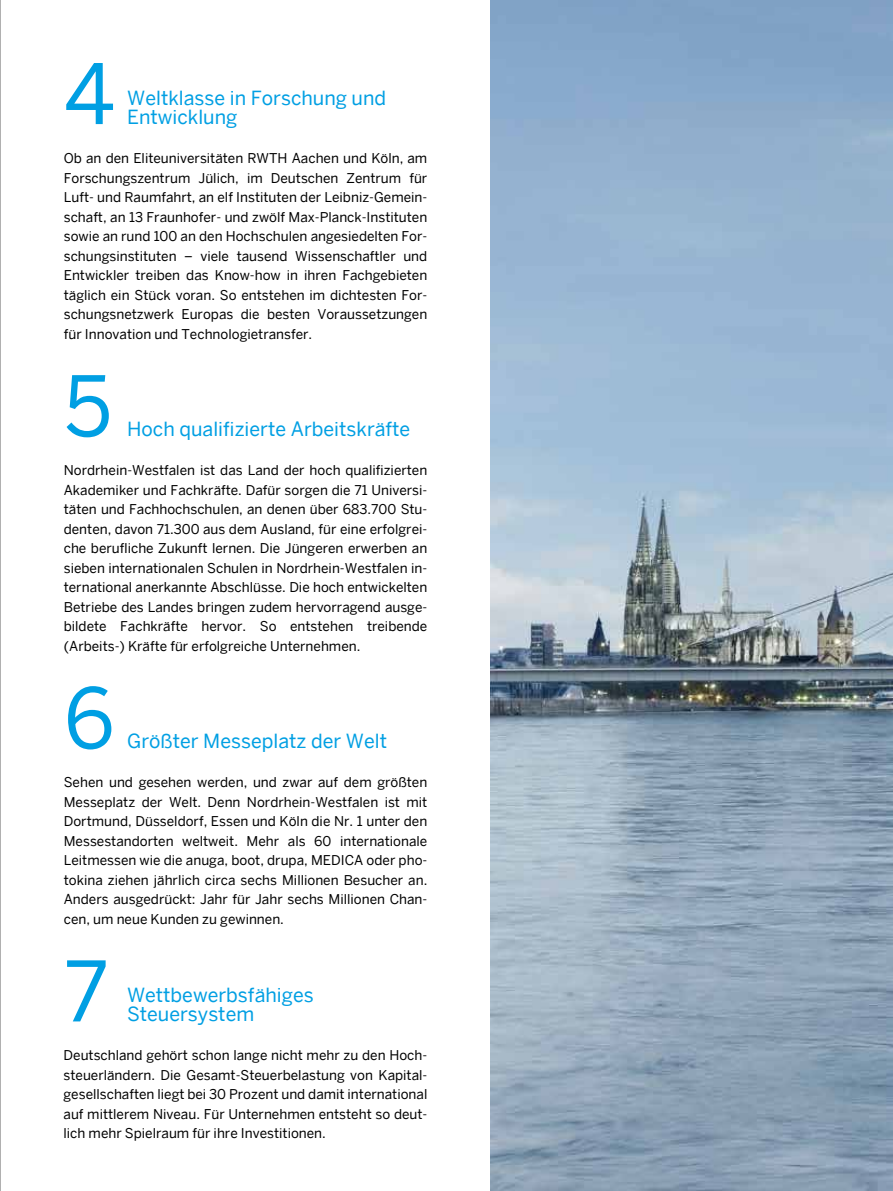
<style>
.page{position:relative;width:893px;height:1191px;background:#fff}
.page>*{position:absolute;margin:0;border:0;box-sizing:border-box;transform-origin:0 0}
.t1{font:82.5px "Benton Sans";color:#009fe3}
.t2{font:19.5px/19.5px "Benton Sans";color:#009fe3}
.t3{font:13.5px/19.5px "Benton Sans";color:#000;text-align:justify}
</style>
<div class="page">
<img style="left:491px;top:0;width:402px;height:1191px">
<hr style="left:0;top:0;width:1px;height:1191px;background:#000">
<h1 class="t1" style="left:64px;top:45px;width:53px">4</h1>
<h2 class="t2" style="left:127px;top:87px;width:261px">Weltklasse in Forschung und<br>Entwicklung</h2>
<p class="t3" style="left:64px;top:148px;width:365px">Ob an den Eliteuniversitäten RWTH Aachen und Köln, am Forschungszentrum Jülich, im Deutschen Zentrum für Luft- und Raumfahrt, an elf Instituten der Leibniz-Gemein&shy;schaft, an 13 Fraunhofer- und zwölf Max-Planck-Instituten sowie an rund 100 an den Hochschulen angesiedelten For&shy;schungsinstituten – viele tausend Wissenschaftler und Entwickler treiben das Know-how in ihren Fachgebieten täglich ein Stück voran. So entstehen im dichtesten For&shy;schungsnetzwerk Europas die besten Voraussetzungen für Innovation und Technologietransfer.</p>
<h1 class="t1" style="left:64px;top:357px;width:50px">5</h1>
<h2 class="t2" style="left:127px;top:419px;width:285px">Hoch qualifizierte Arbeitskräfte</h2>
<p class="t3" style="left:64px;top:460px;width:365px">Nordrhein-Westfalen ist das Land der hoch qualifizierten Akademiker und Fachkräfte. Dafür sorgen die 71 Universi&shy;täten und Fachhochschulen, an denen über 683.700 Stu&shy;denten, davon 71.300 aus dem Ausland, für eine erfolgrei&shy;che berufliche Zukunft lernen. Die Jüngeren erwerben an sieben internationalen Schulen in Nordrhein-Westfalen in&shy;ternational anerkannte Abschlüsse. Die hoch entwickelten Betriebe des Landes bringen zudem hervorragend ausge&shy;bildete Fachkräfte hervor. So entstehen treibende (Arbeits-) Kräfte für erfolgreiche Unternehmen.</p>
<h1 class="t1" style="left:64px;top:669px;width:53px">6</h1>
<h2 class="t2" style="left:127px;top:731px;width:261px">Größter Messeplatz der Welt</h2>
<p class="t3" style="left:64px;top:772px;width:365px">Sehen und gesehen werden, und zwar auf dem größten Messeplatz der Welt. Denn Nordrhein-Westfalen ist mit Dortmund, Düsseldorf, Essen und Köln die Nr. 1 unter den Messestandorten weltweit. Mehr als 60 internationale Leitmessen wie die anuga, boot, drupa, MEDICA oder pho&shy;tokina ziehen jährlich circa sechs Millionen Besucher an.<br>Anders ausgedrückt: Jahr für Jahr sechs Millionen Chan&shy;cen, um neue Kunden zu gewinnen.</p>
<h1 class="t1" style="left:64px;top:942px;width:47px">7</h1>
<h2 class="t2" style="left:127px;top:984px;width:188px">Wettbewerbsfähiges<br>Steuersystem</h2>
<p class="t3" style="left:64px;top:1045px;width:365px">Deutschland gehört schon lange nicht mehr zu den Hoch&shy;steuerländern. Die Gesamt-Steuerbelastung von Kapital&shy;gesellschaften liegt bei 30 Prozent und damit international auf mittlerem Niveau. Für Unternehmen entsteht so deut&shy;lich mehr Spielraum für ihre Investitionen.</p>
</div>
